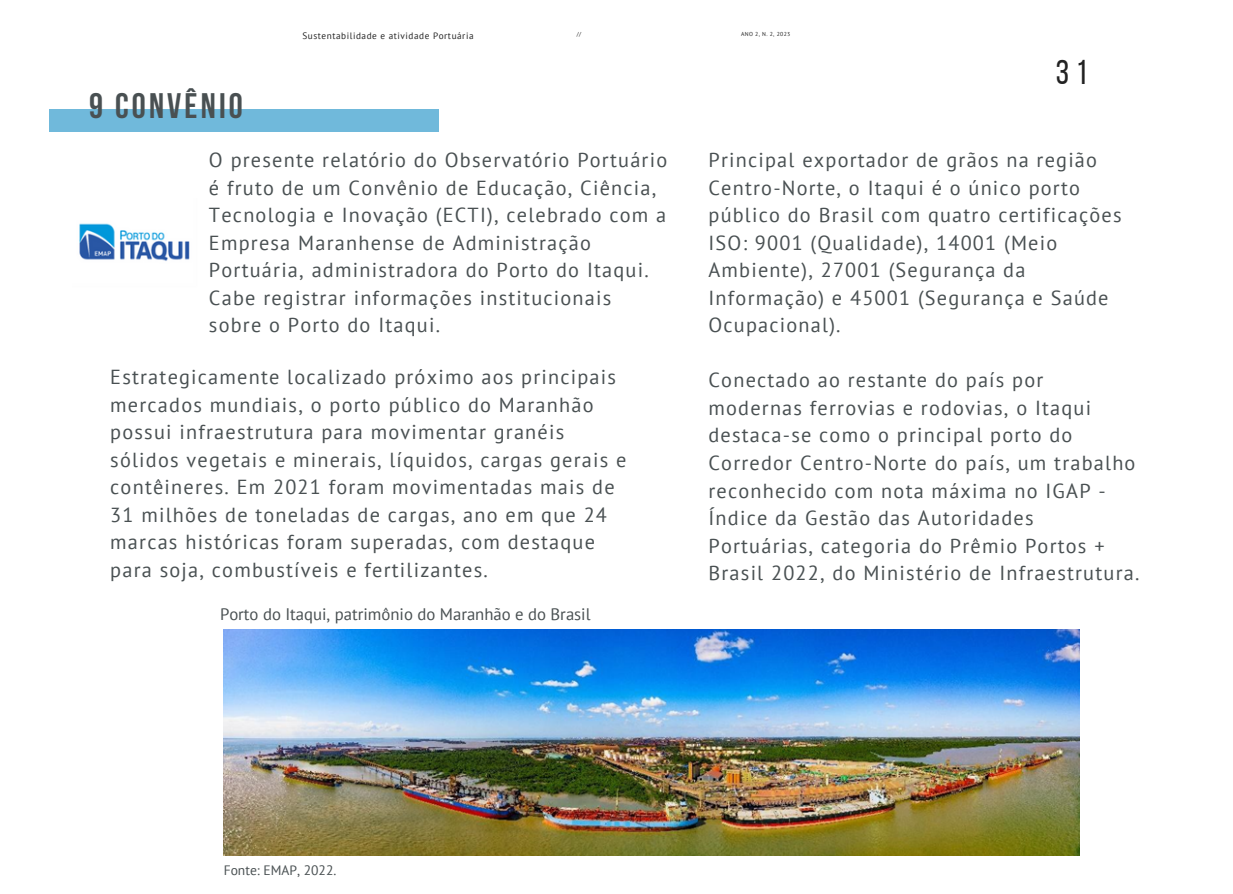
<style>
.page{position:relative;width:1233px;height:894px;background:#fff}
.page>*{position:absolute;margin:0;border:0;box-sizing:border-box;transform-origin:0 0}
.t1{font:700 35.25px "Bebas Neue";letter-spacing:.09em;color:#495052}
.t2{font:34.35px "Bebas Neue";color:#222}
.t3{font:20.25px/27.5px "PT Sans";letter-spacing:.06em;color:#495052}
.t4{font:16.65px "PT Sans";color:#495052}
.t5{font:13.65px "PT Sans";color:#495052}
.t6{font:9.3px "PT Sans";letter-spacing:.06em;color:#222}
.t7{font:5.7px "PT Sans";letter-spacing:.06em;color:#222}
</style>
<div class="page">
<img style="left:224px;top:629px;width:856px;height:225px">
<div style="left:50px;top:110px;width:389px;height:21px;background:#70b9db"></div>
<img style="left:79px;top:223px;width:111px;height:38px">
<p class="t6" style="left:302px;top:30px;width:173px">Sustentabilidade e atividade Portuária</p>
<p class="t7" style="left:577px;top:30px;width:6px">//</p>
<p class="t7" style="left:741px;top:30px;width:50px">ANO 2, N. 2, 2023</p>
<p class="t2" style="left:1056px;top:58px;width:33px">31</p>
<p class="t1" style="left:89px;top:91px;width:155px">9 CONVÊNIO</p>
<p class="t3" style="left:209px;top:146px;width:460px">O presente relatório do Observatório Portuário é fruto de um Convênio de Educação, Ciência, Tecnologia e Inovação (ECTI), celebrado com a Empresa Maranhense de Administração Portuária, administradora do Porto do Itaqui.<br>Cabe registrar informações institucionais sobre o Porto do Itaqui.</p>
<p class="t3" style="left:708px;top:146px;width:415px">Principal exportador de grãos na região Centro-Norte, o Itaqui é o único porto público do Brasil com quatro certificações ISO: 9001 (Qualidade), 14001 (Meio Ambiente), 27001 (Segurança da Informação) e 45001 (Segurança e Saúde Ocupacional).</p>
<p class="t3" style="left:708px;top:366px;width:432px">Conectado ao restante do país por modernas ferrovias e rodovias, o Itaqui destaca-se como o principal porto do Corredor Centro-Norte do país, um trabalho reconhecido com nota máxima no IGAP - Índice da Gestão das Autoridades Portuárias, categoria do Prêmio Portos + Brasil 2022, do Ministério de Infraestrutura.</p>
<p class="t4" style="left:220px;top:603px;width:372px">Porto do Itaqui, patrimônio do Maranhão e do Brasil</p>
<p class="t3" style="left:110px;top:363px;width:518px">Estrategicamente localizado próximo aos principais mercados mundiais, o porto público do Maranhão possui infraestrutura para movimentar granéis sólidos vegetais e minerais, líquidos, cargas gerais e contêineres. Em 2021 foram movimentadas mais de 31 milhões de toneladas de cargas, ano em que 24 marcas históricas foram superadas, com destaque para soja, combustíveis e fertilizantes.</p>
<p class="t5" style="left:224px;top:860px;width:114px">Fonte: EMAP, 2022.</p>
</div>
